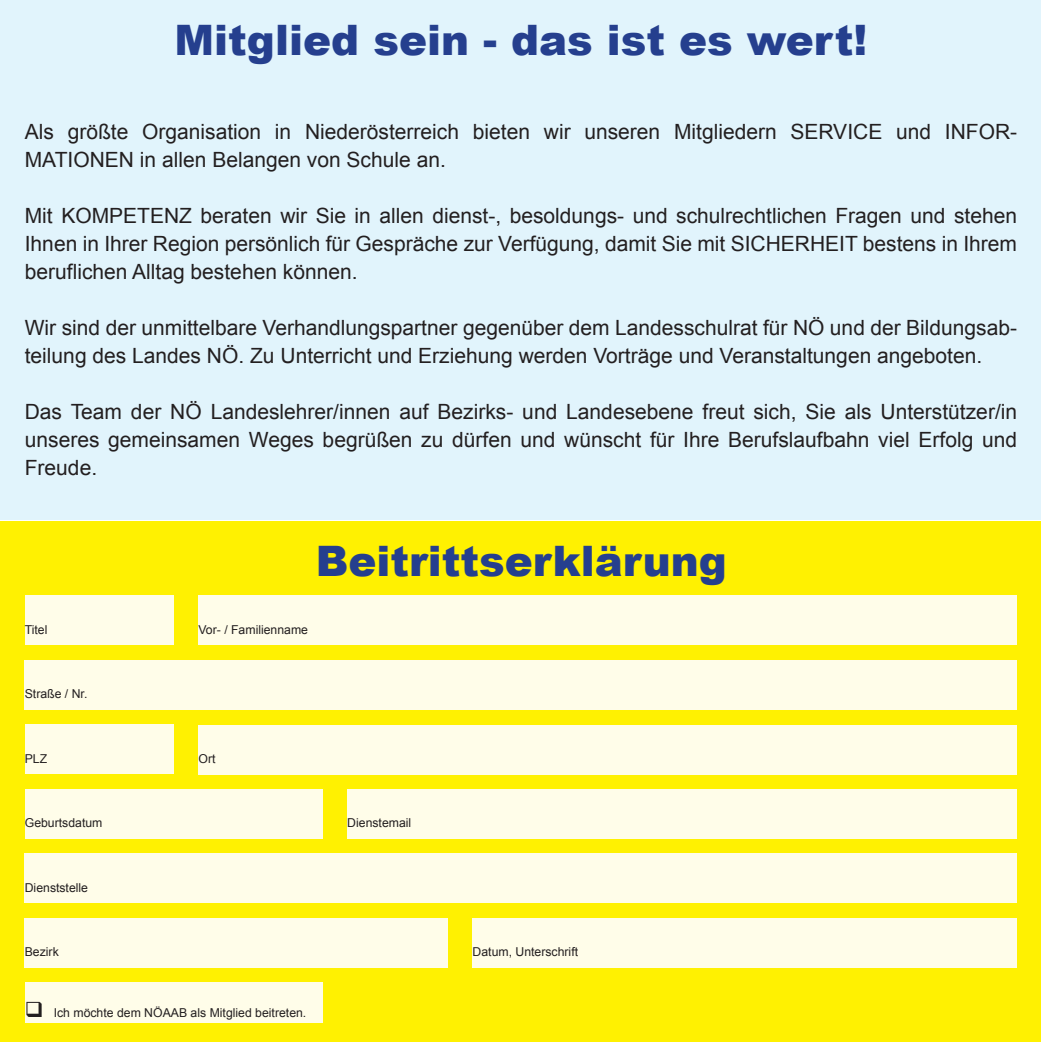
<style>
.page{position:relative;width:1042px;height:1042px;background:#fff}
.page>*{position:absolute;margin:0;border:0;box-sizing:border-box;transform-origin:0 0}
.t1{font:900 42px "Arial";color:#253f8e}
.t2{font:21px/28px "Arial";color:#231f20}
.t3{font:12.25px "Arial";color:#231f20}
</style>
<div class="page">
<div style="left:1px;top:1px;width:1040px;height:519px;background:#e1f4fc"></div>
<div style="left:0;top:521px;width:1040px;height:521px;background:#fff101"></div>
<div style="left:25px;top:789px;width:297px;height:49px;background:#fffde9"></div>
<div style="left:25px;top:595px;width:149px;height:50px;background:#fffde9"></div>
<div style="left:25px;top:660px;width:992px;height:49px;background:#fffde9"></div>
<div style="left:25px;top:724px;width:149px;height:50px;background:#fffde9"></div>
<div style="left:25px;top:853px;width:992px;height:50px;background:#fffde9"></div>
<div style="left:347px;top:789px;width:670px;height:49px;background:#fffde9"></div>
<div style="left:198px;top:595px;width:819px;height:50px;background:#fffde9"></div>
<div style="left:198px;top:725px;width:819px;height:49px;background:#fffde9"></div>
<div style="left:25px;top:918px;width:423px;height:49px;background:#fffde9"></div>
<div style="left:472px;top:918px;width:545px;height:49px;background:#fffde9"></div>
<div style="left:25px;top:982px;width:297px;height:41px;background:#fffde9"></div>
<p class="t1" style="left:175px;top:9px;width:694px">Mitglied sein - das ist es wert!</p>
<p class="t2" style="left:25px;top:118px;width:994px">Als größte Organisation in Niederösterreich bieten wir unseren Mitgliedern SERVICE und INFOR-<br>MATIONEN in allen Belangen von Schule an.</p>
<p class="t2" style="left:25px;top:202px;width:994px;text-align:justify">Mit KOMPETENZ beraten wir Sie in allen dienst-, besoldungs- und schulrechtlichen Fragen und stehen Ihnen in Ihrer Region persönlich für Gespräche zur Verfügung, damit Sie mit SICHERHEIT bestens in Ihrem beruflichen Alltag bestehen können.</p>
<p class="t2" style="left:25px;top:314px;width:994px">Wir sind der unmittelbare Verhandlungspartner gegenüber dem Landesschulrat für NÖ und der Bildungsab&shy;teilung des Landes NÖ. Zu Unterricht und Erziehung werden Vorträge und Veranstaltungen angeboten.</p>
<p class="t2" style="left:25px;top:398px;width:994px;text-align:justify">Das Team der NÖ Landeslehrer/innen auf Bezirks- und Landesebene freut sich, Sie als Unterstützer/in unseres gemeinsamen Weges begrüßen zu dürfen und wünscht für Ihre Berufslaufbahn viel Erfolg und Freude.</p>
<p class="t3" style="left:25px;top:621px;width:24px">Titel</p>
<p class="t3" style="left:25px;top:686px;width:64px">Straße / Nr.</p>
<p class="t3" style="left:25px;top:750px;width:24px">PLZ</p>
<p class="t3" style="left:25px;top:815px;width:79px">Geburtsdatum</p>
<p class="t3" style="left:25px;top:879px;width:65px">Dienststelle</p>
<p class="t1" style="left:316px;top:530px;width:413px">Beitrittserklärung</p>
<p class="t3" style="left:198px;top:621px;width:111px">Vor- / Familienname</p>
<p class="t3" style="left:198px;top:751px;width:19px">Ort</p>
<p class="t3" style="left:347px;top:815px;width:65px">Dienstemail</p>
<p class="t3" style="left:25px;top:944px;width:36px">Bezirk</p>
<p class="t3" style="left:472px;top:944px;width:107px">Datum, Unterschrift</p>
<p class="t3" style="left:25px;top:1004px;width:283px">❑ Ich möchte dem NÖAAB als Mitglied beitreten.</p>
</div>
